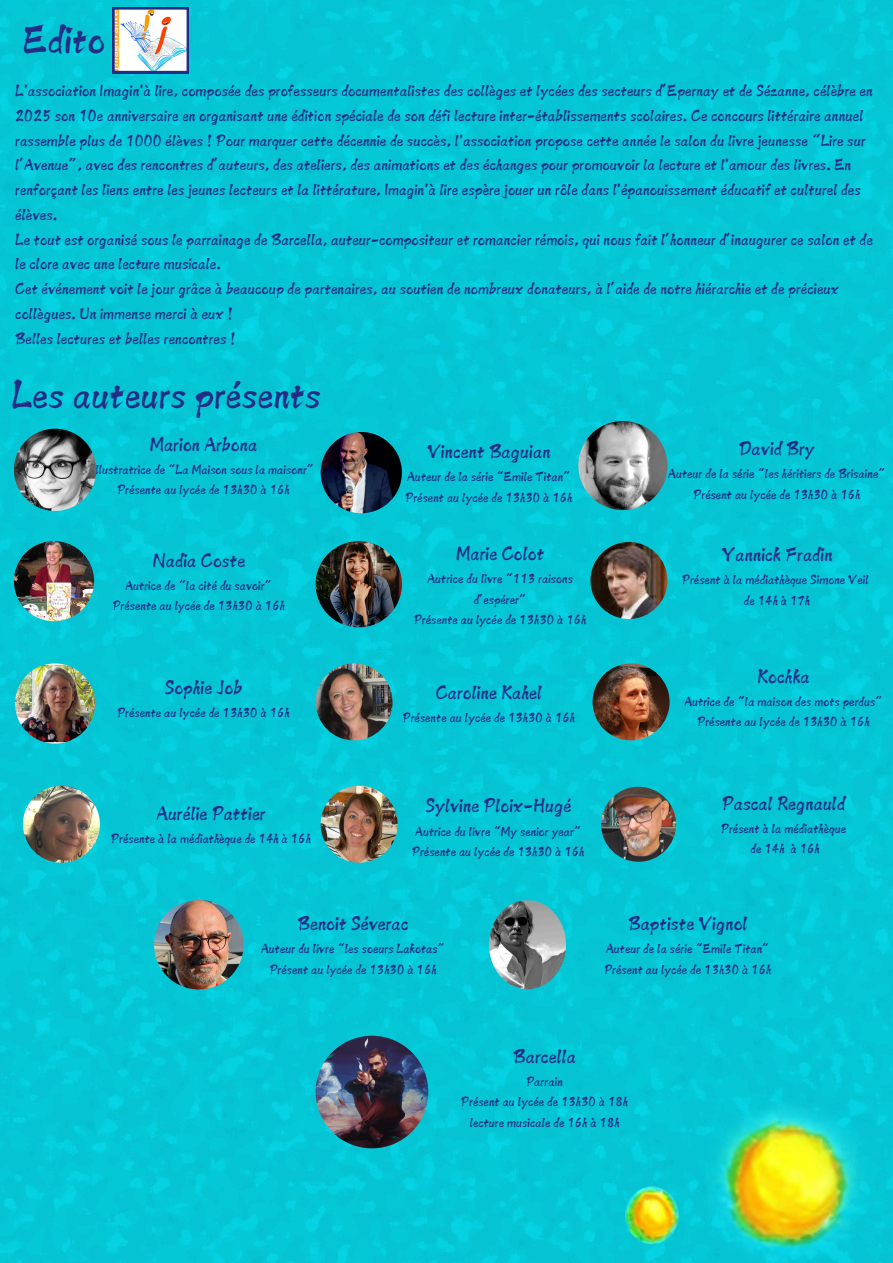
<style>
.page{position:relative;width:893px;height:1263px;background:#fff}
.page>*{position:absolute;margin:0;border:0;box-sizing:border-box;transform-origin:0 0}
.t1{font:44.1px "Canva Shadow Stream Latin";color:#222d85}
.t2{font:21.98px "Canva Shadow Stream Latin";color:#222d85}
.t3{font:18px/24.8px "Canva Shadow Stream Latin";color:#222d85}
.t4{font:14.77px/20.2px "Canva Shadow Stream Latin";color:#222d85;text-align:center}
</style>
<div class="page">
<img style="left:0;top:0;width:893px;height:1263px">
<svg style="left:112px;top:7px;width:77px;height:66px"></svg>
<img style="left:14px;top:429px;width:82px;height:82px;border-radius:50%">
<img style="left:321px;top:432px;width:81px;height:81px;border-radius:50%">
<img style="left:578px;top:421px;width:89px;height:89px;border-radius:50%">
<img style="left:316px;top:541px;width:86px;height:86px;border-radius:50%">
<img style="left:14px;top:541px;width:80px;height:80px;border-radius:50%">
<img style="left:590px;top:542px;width:77px;height:77px;border-radius:50%">
<img style="left:15px;top:663px;width:80px;height:80px;border-radius:50%">
<img style="left:316px;top:663px;width:76px;height:77px;border-radius:50%">
<img style="left:592px;top:663px;width:77px;height:77px;border-radius:50%">
<img style="left:23px;top:786px;width:77px;height:77px;border-radius:50%">
<img style="left:321px;top:786px;width:77px;height:77px;border-radius:50%">
<img style="left:154px;top:900px;width:90px;height:89px;border-radius:50%">
<img style="left:489px;top:900px;width:77px;height:89px;border-radius:50%">
<img style="left:316px;top:1036px;width:112px;height:112px;border-radius:50%">
<img style="left:707px;top:1092px;width:157px;height:171px">
<img style="left:609px;top:1178px;width:90px;height:85px">
<img style="left:601px;top:787px;width:75px;height:75px;border-radius:50%">
<h1 class="t1" style="left:23px;top:18px;width:84px">Edito</h1>
<h2 class="t3" style="left:15px;top:78px;width:859px">L'association Imagin'à lire, composée des professeurs documentalistes des collèges et lycées des secteurs d’Epernay et de Sézanne, célèbre en 2025 son 10e anniversaire en organisant une édition spéciale de son défi lecture inter-établissements scolaires. Ce concours littéraire annuel rassemble plus de 1000 élèves ! Pour marquer cette décennie de succès, l'association propose cette année le salon du livre jeunesse “Lire sur l’Avenue”, avec des rencontres d’auteurs, des ateliers, des animations et des échanges pour promouvoir la lecture et l'amour des livres. En renforçant les liens entre les jeunes lecteurs et la littérature, Imagin'à lire espère jouer un rôle dans l'épanouissement éducatif et culturel des élèves.<br>Le tout est organisé sous le parrainage de Barcella, auteur-compositeur et romancier rémois, qui nous fait l’honneur d’inaugurer ce salon et de le clore avec une lecture musicale.<br>Cet événement voit le jour grâce à beaucoup de partenaires, au soutien de nombreux donateurs, à l’aide de notre hiérarchie et de précieux collègues. Un immense merci à eux !<br>Belles lectures et belles rencontres !</h2>
<p class="t1" style="left:12px;top:373px;width:311px">Les auteurs présents</p>
<p class="t2" style="left:150px;top:434px;width:109px">Marion Arbona</p>
<p class="t4" style="left:93px;top:460px;width:223px">illustratrice de “La Maison sous la maisonr”</p>
<p class="t4" style="left:117px;top:480px;width:174px">Présente au lycée de 13h30 à 16h</p>
<p class="t2" style="left:152px;top:549px;width:94px">Nadia Coste</p>
<p class="t4" style="left:125px;top:575px;width:148px">Autrice de “la cité du savoir”</p>
<p class="t4" style="left:113px;top:595px;width:174px">Présente au lycée de 13h30 à 16h</p>
<p class="t2" style="left:165px;top:676px;width:79px">Sophie Job</p>
<p class="t4" style="left:117px;top:702px;width:174px">Présente au lycée de 13h30 à 16h</p>
<p class="t2" style="left:427px;top:441px;width:125px">Vincent Baguian</p>
<p class="t4" style="left:407px;top:467px;width:165px">Auteur de la série “Emile Titan”</p>
<p class="t4" style="left:405px;top:487px;width:168px">Présent au lycée de 13h30 à 16h</p>
<p class="t2" style="left:456px;top:543px;width:90px">Marie Colot</p>
<p class="t4" style="left:427px;top:569px;width:147px">Autrice du livre “113 raisons d’espérer”</p>
<p class="t4" style="left:414px;top:609px;width:174px">Présente au lycée de 13h30 à 16h</p>
<p class="t2" style="left:436px;top:682px;width:108px">Caroline Kahel</p>
<p class="t4" style="left:403px;top:708px;width:174px">Présente au lycée de 13h30 à 16h</p>
<h1 class="t2" style="left:739px;top:438px;width:77px">David Bry</h1>
<p class="t4" style="left:668px;top:464px;width:219px">Auteur de la série “les héritiers de Brisaine”</p>
<p class="t4" style="left:693px;top:484px;width:168px">Présent au lycée de 13h30 à 16h</p>
<p class="t2" style="left:721px;top:544px;width:113px">Yannick Fradin</p>
<p class="t4" style="left:682px;top:570px;width:188px">Présent à la médiathèque Simone Veil</p>
<p class="t4" style="left:744px;top:590px;width:68px">de 14h à 17h</p>
<p class="t2" style="left:757px;top:665px;width:54px">Kochka</p>
<p class="t4" style="left:684px;top:691px;width:200px">Autrice de “la maison des mots perdus”</p>
<p class="t4" style="left:697px;top:711px;width:174px">Présente au lycée de 13h30 à 16h</p>
<p class="t2" style="left:156px;top:802px;width:111px">Aurélie Pattier</p>
<p class="t4" style="left:111px;top:828px;width:201px">Présente à la médiathèque de 14h à 16h</p>
<p class="t2" style="left:425px;top:795px;width:147px">Sylvine Ploix-Hugé</p>
<p class="t4" style="left:415px;top:821px;width:168px">Autrice du livre “My senior year”</p>
<p class="t4" style="left:412px;top:841px;width:174px">Présente au lycée de 13h30 à 16h</p>
<p class="t2" style="left:722px;top:792px;width:125px">Pascal Regnauld</p>
<p class="t4" style="left:721px;top:818px;width:126px">Présent à la médiathèque</p>
<p class="t4" style="left:750px;top:838px;width:71px">de 14h à 16h</p>
<p class="t2" style="left:297px;top:913px;width:113px">Benoit Séverac</p>
<p class="t4" style="left:261px;top:939px;width:186px">Auteur du livre “les soeurs Lakotas”</p>
<p class="t4" style="left:270px;top:959px;width:168px">Présent au lycée de 13h30 à 16h</p>
<p class="t2" style="left:628px;top:913px;width:121px">Baptiste Vignol</p>
<p class="t4" style="left:606px;top:939px;width:165px">Auteur de la série “Emile Titan”</p>
<p class="t4" style="left:604px;top:959px;width:168px">Présent au lycée de 13h30 à 16h</p>
<p class="t2" style="left:513px;top:1045px;width:64px">Barcella</p>
<p class="t4" style="left:526px;top:1071px;width:38px">Parrain</p>
<p class="t4" style="left:461px;top:1092px;width:168px">Présent au lycée de 13h30 à 18h</p>
<p class="t4" style="left:470px;top:1112px;width:151px">lecture musicale de 16h à 18h</p>
</div>
